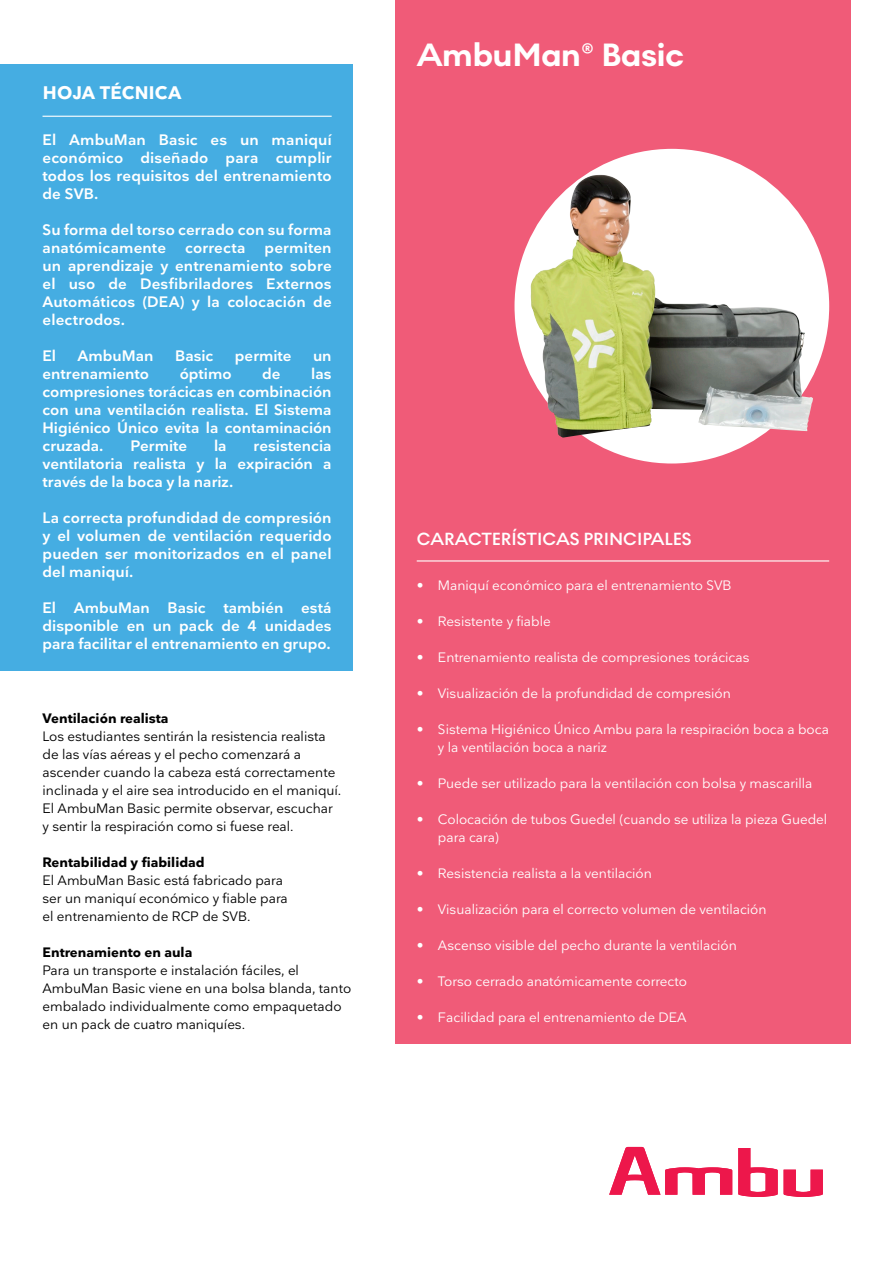
<style>
.page{position:relative;width:893px;height:1263px;background:#fff}
.page>*{position:absolute;margin:0;border:0;box-sizing:border-box;transform-origin:0 0}
.t1{font:700 33px "Noir No 1";letter-spacing:-.01em;color:#fff}
.t2{font:600 18px "Noir No 1";color:#fff}
.t3{font:700 18px "Nationale";letter-spacing:.015em;color:#fff}
.t4{font:600 15px/18px "Nationale";letter-spacing:.005em;color:#fff;text-align:justify}
.t5{font:13.5px/18px "Nationale";color:#fff}
.t6{font:13.5px/18px "Nationale";color:#000}
.t7{font:700 13.5px "Nationale";color:#000}
</style>
<div class="page">
<div style="left:395px;top:0;width:455px;height:1043px;background:#f05b78"></div>
<div style="left:0;top:64px;width:353px;height:606px;background:#45ade2"></div>
<hr style="left:43px;top:116px;width:289px;height:1px;background:#fff">
<svg style="left:784px;top:1169px;width:39px;height:28px"></svg>
<svg style="left:738px;top:1148px;width:40px;height:49px"></svg>
<svg style="left:609px;top:1147px;width:123px;height:48px"></svg>
<svg style="left:514px;top:149px;width:315px;height:314px;background:#cdcebe"></svg>
<img style="left:531px;top:175px;width:69px;height:244px">
<hr style="left:417px;top:560px;width:412px;height:1px;background:#fff">
<p class="t3" style="left:43px;top:81px;width:140px">HOJA TÉCNICA</p>
<p class="t4" style="left:43px;top:131px;width:291px">El AmbuMan Basic es un maniquí económico diseñado para cumplir todos los requisitos del entrenamiento de SVB.</p>
<p class="t4" style="left:43px;top:221px;width:291px">Su forma del torso cerrado con su forma anatómicamente</p>
<p class="t4" style="left:43px;top:239px;width:291px;text-indent:222px">permiten un aprendizaje y entrenamiento sobre el uso de Desfibriladores Externos Automáticos (DEA) y la colocación de electrodos.</p>
<p class="t4" style="left:43px;top:347px;width:15px">El</p>
<p class="t4" style="left:78px;top:347px;width:78px">AmbuMan</p>
<p class="t4" style="left:175px;top:347px;width:40px">Basic</p>
<p class="t4" style="left:235px;top:347px;width:58px">permite</p>
<p class="t4" style="left:313px;top:347px;width:20px">un</p>
<p class="t4" style="left:43px;top:365px;width:108px">entrenamiento</p>
<p class="t4" style="left:180px;top:365px;width:53px">óptimo</p>
<p class="t4" style="left:262px;top:365px;width:20px">de</p>
<p class="t4" style="left:185px;top:239px;width:62px">correcta</p>
<p class="t4" style="left:43px;top:365px;width:291px;text-indent:269px">las compresiones torácicas en combinación con una ventilación realista. El Sistema Higiénico Único evita la contaminación cruzada.</p>
<p class="t4" style="left:131px;top:437px;width:58px">Permite</p>
<p class="t4" style="left:214px;top:437px;width:14px">la</p>
<p class="t4" style="left:43px;top:437px;width:291px;text-indent:211px">resistencia ventilatoria realista y la expiración a través de la boca y la nariz.</p>
<p class="t4" style="left:43px;top:509px;width:291px">La correcta profundidad de compresión y el volumen de ventilación requerido pueden ser monitorizados en el panel del maniquí.</p>
<p class="t4" style="left:43px;top:599px;width:291px">El AmbuMan Basic también está disponible en un pack de 4 unidades para facilitar el entrenamiento en grupo.</p>
<p class="t7" style="left:43px;top:710px;width:128px">Ventilación realista</p>
<p class="t6" style="left:43px;top:727px;width:300px">Los estudiantes sentirán la resistencia realista de las vías aéreas y el pecho comenzará a ascender cuando la cabeza está correctamente inclinada y el aire sea introducido en el maniquí.<br>El AmbuMan Basic permite observar, escuchar y sentir la respiración como si fuese real.</p>
<p class="t7" style="left:43px;top:854px;width:164px">Rentabilidad y fiabilidad</p>
<p class="t6" style="left:43px;top:871px;width:247px">El AmbuMan Basic está fabricado para ser un maniquí económico y fiable para el entrenamiento de RCP de SVB.</p>
<p class="t7" style="left:43px;top:944px;width:151px">Entrenamiento en aula</p>
<p class="t6" style="left:43px;top:961px;width:310px">Para un transporte e instalación fáciles, el AmbuMan Basic viene en una bolsa blanda, tanto embalado individualmente como empaquetado en un pack de cuatro maniquíes.</p>
<h1 class="t1" style="left:417px;top:30px;width:268px">AmbuMan® Basic</h1>
<p class="t2" style="left:417px;top:525px;width:276px">CARACTERÍSTICAS PRINCIPALES</p>
<p class="t5" style="left:417px;top:576px;width:316px">• Maniquí económico para el entrenamiento SVB</p>
<p class="t5" style="left:417px;top:612px;width:136px">• Resistente y fiable</p>
<p class="t5" style="left:417px;top:648px;width:334px">• Entrenamiento realista de compresiones torácicas</p>
<p class="t5" style="left:417px;top:684px;width:316px">• Visualización de la profundidad de compresión</p>
<p class="t5" style="left:438px;top:720px;width:393px;text-indent:-21px">• Sistema Higiénico Único Ambu para la respiración boca a boca y la ventilación boca a nariz</p>
<p class="t5" style="left:417px;top:774px;width:397px">• Puede ser utilizado para la ventilación con bolsa y mascarilla</p>
<p class="t5" style="left:438px;top:810px;width:391px;text-indent:-21px">• Colocación de tubos Guedel (cuando se utiliza la pieza Guedel para cara)</p>
<p class="t5" style="left:417px;top:864px;width:237px">• Resistencia realista a la ventilación</p>
<p class="t5" style="left:417px;top:900px;width:351px">• Visualización para el correcto volumen de ventilación</p>
<p class="t5" style="left:417px;top:936px;width:322px">• Ascenso visible del pecho durante la ventilación</p>
<p class="t5" style="left:417px;top:972px;width:272px">• Torso cerrado anatómicamente correcto</p>
<p class="t5" style="left:417px;top:1008px;width:271px">• Facilidad para el entrenamiento de DEA</p>
</div>
